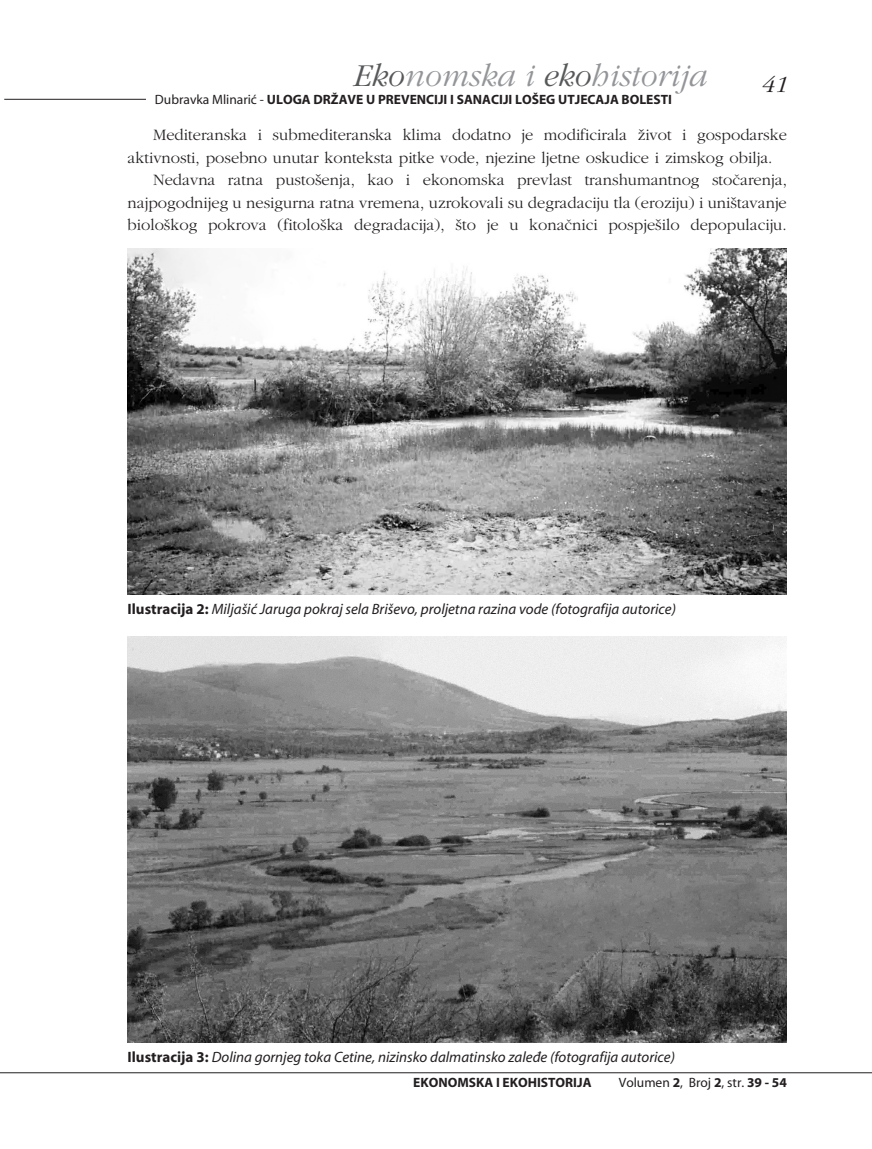
<style>
.page{position:relative;width:872px;height:1149px;background:#fff}
.page>*{position:absolute;margin:0;border:0;box-sizing:border-box;transform-origin:0 0}
.t1{font:italic 300 33px "MER Garamond";color:#939598}
.t2{font:italic 300 24px "MER Garamond";color:#231f20}
.t3{font:300 16.5px "MER Garamond";color:#231f20}
.t4{font:italic 500 15px "MER Myriad";color:#231f20}
.t5{font:700 13.5px "MER Myriad";color:#231f20}
.t6{font:500 13.5px "MER Myriad";color:#231f20}
.s1{color:#57585a}
.s2{font-weight:500}
.s3{font-weight:700;font-style:normal}
.s4{font-weight:700}
</style>
<div class="page">
<hr style="left:4px;top:99px;width:665px;height:1px;background:#231f20">
<hr style="left:0;top:1071px;width:872px;height:1px;background:#231f20">
<div style="left:146px;top:93px;width:526px;height:17px;background:#fff"></div>
<img style="left:128px;top:248px;width:659px;height:346px">
<img style="left:128px;top:636px;width:659px;height:405px">
<h1 class="t1" style="left:352px;top:58px;width:355px"><span class="s1">Eko</span>nomska i <span class="s1">eko</span>historija</h1>
<h2 class="t2" style="left:760px;top:71px;width:28px">41</h2>
<p class="t5" style="left:155px;top:92px;width:518px"><span class="s2">Dubravka Mlinarić -</span> ULOGA DRŽAVE U PREVENCIJI I SANACIJI LOŠEG UTJECAJA BOLESTI</p>
<p class="t3" style="left:153px;top:126px;width:635px">Mediteranska i submediteranska klima dodatno je modificirala život i gospodarske</p>
<p class="t3" style="left:128px;top:148px;width:646px">aktivnosti, posebno unutar konteksta pitke vode, njezine ljetne oskudice i zimskog obilja.</p>
<p class="t3" style="left:153px;top:171px;width:635px">Nedavna ratna pustošenja, kao i ekonomska prevlast transhumantnog stočarenja,</p>
<p class="t3" style="left:128px;top:193px;width:661px">najpogodnijeg u nesigurna ratna vremena, uzrokovali su degradaciju tla (eroziju) i uništavanje</p>
<p class="t3" style="left:128px;top:216px;width:660px">biološkog pokrova (fitološka degradacija), što je u konačnici pospješilo depopulaciju.</p>
<p class="t4" style="left:128px;top:601px;width:550px"><span class="s3">Ilustracija 2:</span> Miljašić Jaruga pokraj sela Briševo, proljetna razina vode (fotografija autorice)</p>
<p class="t4" style="left:128px;top:1048px;width:549px"><span class="s3">Ilustracija 3:</span> Dolina gornjeg toka Cetine, nizinsko dalmatinsko zaleđe (fotografija autorice)</p>
<p class="t5" style="left:413px;top:1074px;width:180px">EKONOMSKA I EKOHISTORIJA</p>
<p class="t6" style="left:619px;top:1074px;width:170px">Volumen <span class="s4">2</span>, Broj <span class="s4">2</span>, str. <span class="s4">39 - 54</span></p>
</div>
